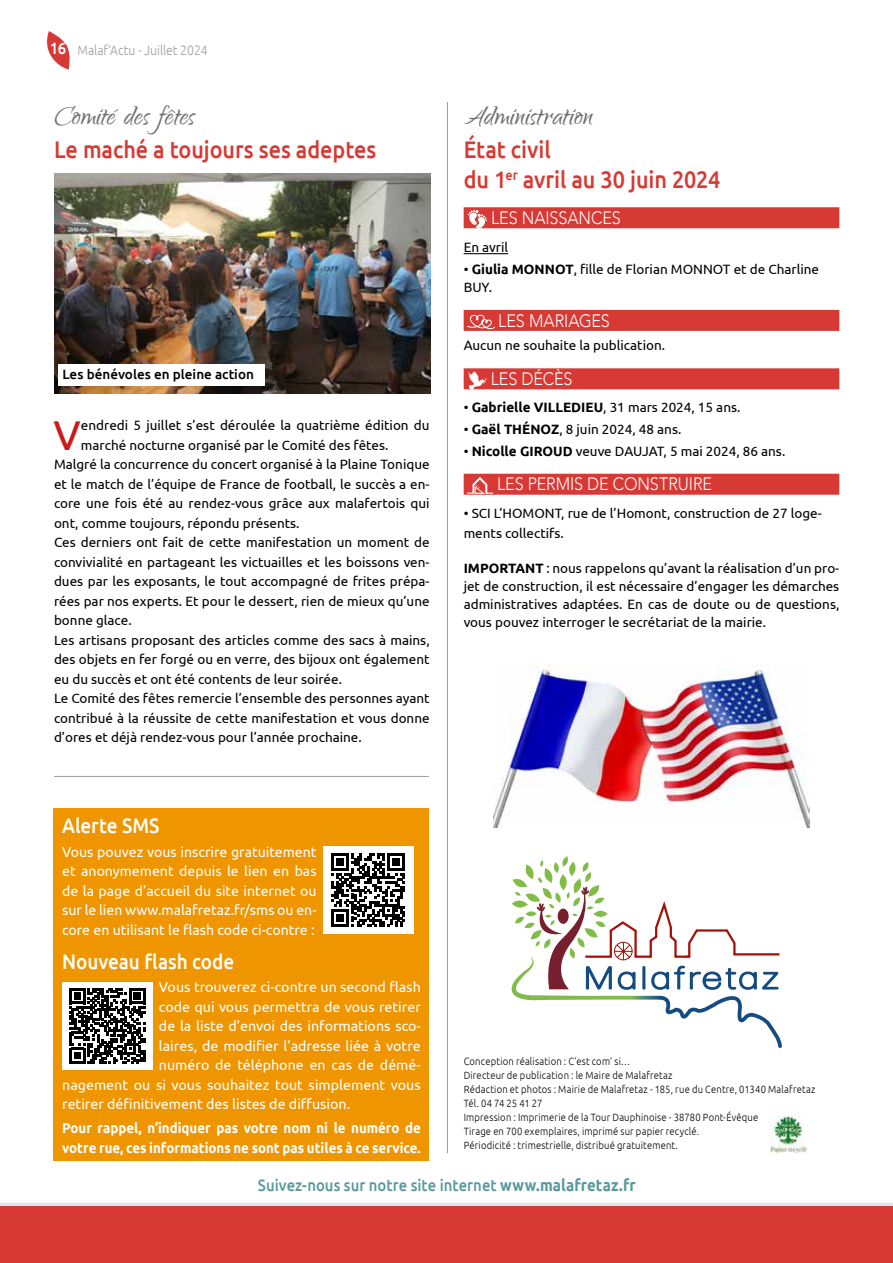
<style>
.page{position:relative;width:893px;height:1263px;background:#fff}
.page>*{position:absolute;margin:0;border:0;box-sizing:border-box;transform-origin:0 0}
.t1{font:41.7px "Ubuntu";color:#cd1719}
.t2{font:34.5px "Qwigley";color:#706f6f}
.t3{font:500 24px/30px "Ubuntu";letter-spacing:-.005em;color:#d73934;scale:.9 1}
.t4{font:500 21px "Ubuntu";color:#fff;scale:.9 1}
.t5{font:300 18px "Avenir";letter-spacing:-.005em;color:#fff;scale:.9 1}
.t6{font:500 16.5px "Ubuntu";color:#59999c;scale:.9 1}
.t7{font:14.25px/19.5px "Ubuntu";color:#fff;text-align:justify}
.t8{font:700 14.25px/19.5px "Ubuntu";color:#fff;scale:.93 1}
.t9{font:13.5px/18px "Ubuntu";color:#000}
.t10{font:500 13.5px "Ubuntu";color:#000}
.t11{font:300 13.5px "Ubuntu";color:#9d9d9c;scale:.9 1}
.t12{font:300 10.5px/14.1px "Ubuntu";letter-spacing:.02em;color:#000;scale:.9 1}
.s1{font-weight:500;font-size:16.5px;color:#fff}
.s2{font-weight:700}
</style>
<div class="page">
<hr style="left:447px;top:102px;width:1px;height:1051px;background:#9d9d9c">
<img style="left:769px;top:1115px;width:33px;height:12px">
<svg style="left:47px;top:31px;width:23px;height:39px"></svg>
<svg style="left:0;top:1127px;width:893px;height:80px"></svg>
<div style="left:0;top:1207px;width:893px;height:56px;background:#d73934"></div>
<svg style="left:512px;top:856px;width:270px;height:192px"></svg>
<hr style="left:554px;top:996px;width:107px;height:3px;background:#fff">
<hr style="left:54px;top:776px;width:375px;height:1px;background:#9d9d9c">
<img style="left:54px;top:173px;width:377px;height:220px">
<div style="left:464px;top:207px;width:375px;height:21px;background:#d73934"></div>
<hr style="left:464px;top:253px;width:44px;height:1px;background:#000">
<div style="left:464px;top:310px;width:375px;height:21px;background:#d73934"></div>
<div style="left:464px;top:368px;width:375px;height:21px;background:#d73934"></div>
<div style="left:464px;top:474px;width:375px;height:21px;background:#d73934"></div>
<svg style="left:468px;top:210px;width:19px;height:19px"></svg>
<svg style="left:468px;top:314px;width:26px;height:17px"></svg>
<svg style="left:468px;top:371px;width:19px;height:19px"></svg>
<div style="left:54px;top:808px;width:375px;height:353px;background:#ef9500"></div>
<div style="left:323px;top:846px;width:90px;height:88px;background:#fff"></div>
<svg style="left:331px;top:853px;width:74px;height:74px"></svg>
<div style="left:62px;top:982px;width:91px;height:88px;background:#fff"></div>
<svg style="left:69px;top:988px;width:76px;height:76px"></svg>
<img style="left:493px;top:664px;width:317px;height:163px">
<div style="left:58px;top:365px;width:207px;height:21px;background:#fff"></div>
<svg style="left:468px;top:477px;width:25px;height:17px"></svg>
<p class="t11" style="left:50px;top:42px;width:177px"><span class="s1">16</span> Malaf’Actu - Juillet 2024</p>
<h2 class="t2" style="left:54px;top:98px;width:143px">Comité des fêtes</h2>
<h3 class="t3" style="left:54px;top:134px;width:360px">Le maché a toujours ses adeptes</h3>
<p class="t10" style="left:63px;top:366px;width:193px">Les bénévoles en pleine action</p>
<h1 class="t1" style="left:54px;top:410px;width:29px">V</h1>
<p class="t9" style="left:81px;top:416px;width:350px">endredi 5 juillet s’est déroulée la quatrième édition du</p>
<p class="t9" style="left:81px;top:435px;width:309px">marché nocturne organisé par le Comité des fêtes.</p>
<p class="t9" style="left:54px;top:455px;width:377px">Malgré la concurrence du concert organisé à la Plaine Tonique</p>
<p class="t9" style="left:54px;top:474px;width:377px">et le match de l’équipe de France de football, le succès a en-</p>
<p class="t9" style="left:54px;top:494px;width:377px">core une fois été au rendez-vous grâce aux malafertois qui</p>
<p class="t9" style="left:54px;top:513px;width:247px">ont, comme toujours, répondu présents.</p>
<p class="t9" style="left:54px;top:533px;width:377px">Ces derniers ont fait de cette manifestation un moment de</p>
<p class="t9" style="left:54px;top:552px;width:377px">convivialité en partageant les victuailles et les boissons ven-</p>
<p class="t9" style="left:54px;top:572px;width:377px">dues par les exposants, le tout accompagné de frites prépa-</p>
<p class="t9" style="left:54px;top:591px;width:377px">rées par nos experts. Et pour le dessert, rien de mieux qu’une</p>
<p class="t9" style="left:54px;top:611px;width:79px">bonne glace.</p>
<p class="t9" style="left:54px;top:630px;width:377px">Les artisans proposant des articles comme des sacs à mains,</p>
<p class="t9" style="left:54px;top:650px;width:377px">des objets en fer forgé ou en verre, des bijoux ont également</p>
<p class="t9" style="left:54px;top:669px;width:290px">eu du succès et ont été contents de leur soirée.</p>
<p class="t9" style="left:54px;top:689px;width:377px">Le Comité des fêtes remercie l’ensemble des personnes ayant</p>
<p class="t9" style="left:54px;top:708px;width:377px">contribué à la réussite de cette manifestation et vous donne</p>
<p class="t9" style="left:54px;top:728px;width:309px">d’ores et déjà rendez-vous pour l’année prochaine.</p>
<h3 class="t4" style="left:62px;top:812px;width:110px">Alerte SMS</h3>
<p class="t7" style="left:62px;top:841px;width:256px">Vous pouvez vous inscrire gratuitement et anonymement depuis le lien en bas de la page d’accueil du site internet ou sur le lien www.malafretaz.fr/sms ou en&shy;core en utilisant le flash code ci-contre :</p>
<h3 class="t4" style="left:62px;top:948px;width:193px">Nouveau flash code</h3>
<p class="t7" style="left:159px;top:977px;width:263px">Vous trouverez ci-contre un second flash</p>
<p class="t7" style="left:159px;top:996px;width:263px">code qui vous permettra de vous retirer</p>
<p class="t7" style="left:159px;top:1016px;width:263px">de la liste d’envoi des informations sco-</p>
<p class="t7" style="left:159px;top:1035px;width:263px">laires, de modifier l’adresse liée à votre</p>
<p class="t7" style="left:159px;top:1055px;width:263px">numéro de téléphone en cas de démé-</p>
<p class="t7" style="left:62px;top:1074px;width:360px">nagement ou si vous souhaitez tout simplement vous</p>
<p class="t7" style="left:62px;top:1094px;width:290px">retirer définitivement des listes de diffusion.</p>
<p class="t8" style="left:62px;top:1118px;width:387px">Pour rappel, n’indiquer pas votre nom ni le numéro de votre rue, ces informations ne sont pas utiles à ce service.</p>
<h2 class="t2" style="left:464px;top:98px;width:131px">Administration</h2>
<h3 class="t3" style="left:464px;top:134px;width:287px">État civil<br>du 1<sup>er</sup> avril au 30 juin 2024</h3>
<h3 class="t5" style="left:491px;top:207px;width:146px">LES NAISSANCES</h3>
<p class="t9" style="left:464px;top:238px;width:46px">En avril</p>
<p class="t9" style="left:464px;top:260px;width:357px">• <span class="s2">Giulia MONNOT</span>, fille de Florian MONNOT et de Charline<br>BUY.</p>
<h3 class="t5" style="left:498px;top:310px;width:126px">LES MARIAGES</h3>
<p class="t9" style="left:464px;top:336px;width:203px">Aucun ne souhaite la publication.</p>
<h3 class="t5" style="left:491px;top:368px;width:93px">LES DÉCÈS</h3>
<p class="t9" style="left:464px;top:397px;width:278px">• <span class="s2">Gabrielle VILLEDIEU</span>, 31 mars 2024, 15 ans.</p>
<p class="t9" style="left:464px;top:420px;width:219px">• <span class="s2">Gaël THÉNOZ</span>, 8 juin 2024, 48 ans.</p>
<p class="t9" style="left:464px;top:442px;width:323px">• <span class="s2">Nicolle GIROUD</span> veuve DAUJAT, 5 mai 2024, 86 ans.</p>
<h3 class="t5" style="left:497px;top:474px;width:241px">LES PERMIS DE CONSTRUIRE</h3>
<p class="t9" style="left:464px;top:503px;width:360px;line-height:19.5px">• SCI L’HOMONT, rue de l’Homont, construction de 27 loge&shy;ments collectifs.</p>
<p class="t9" style="left:464px;top:559px;width:377px;text-align:justify"><span class="s2">IMPORTANT</span> : nous rappelons qu’avant la réalisation d’un pro&shy;jet de construction, il est nécessaire d’engager les démarches administratives adaptées. En cas de doute ou de questions, vous pouvez interroger le secrétariat de la mairie.</p>
<p class="t12" style="left:464px;top:1054px;width:392px">Conception réalisation : C’est com’ si…<br>Directeur de publication : le Maire de Malafretaz<br>Rédaction et photos : Mairie de Malafretaz - 185, rue du Centre, 01340 Malafretaz Tél. 04 74 25 41 27<br>Impression : Imprimerie de la Tour Dauphinoise - 38780 Pont-Évêque<br>Tirage en 700 exemplaires, imprimé sur papier recyclé.<br>Périodicité : trimestrielle, distribué gratuitement.</p>
<p class="t6" style="left:258px;top:1174px;width:421px">Suivez-nous sur notre site internet <span class="s2">www.malafretaz.fr</span></p>
</div>
